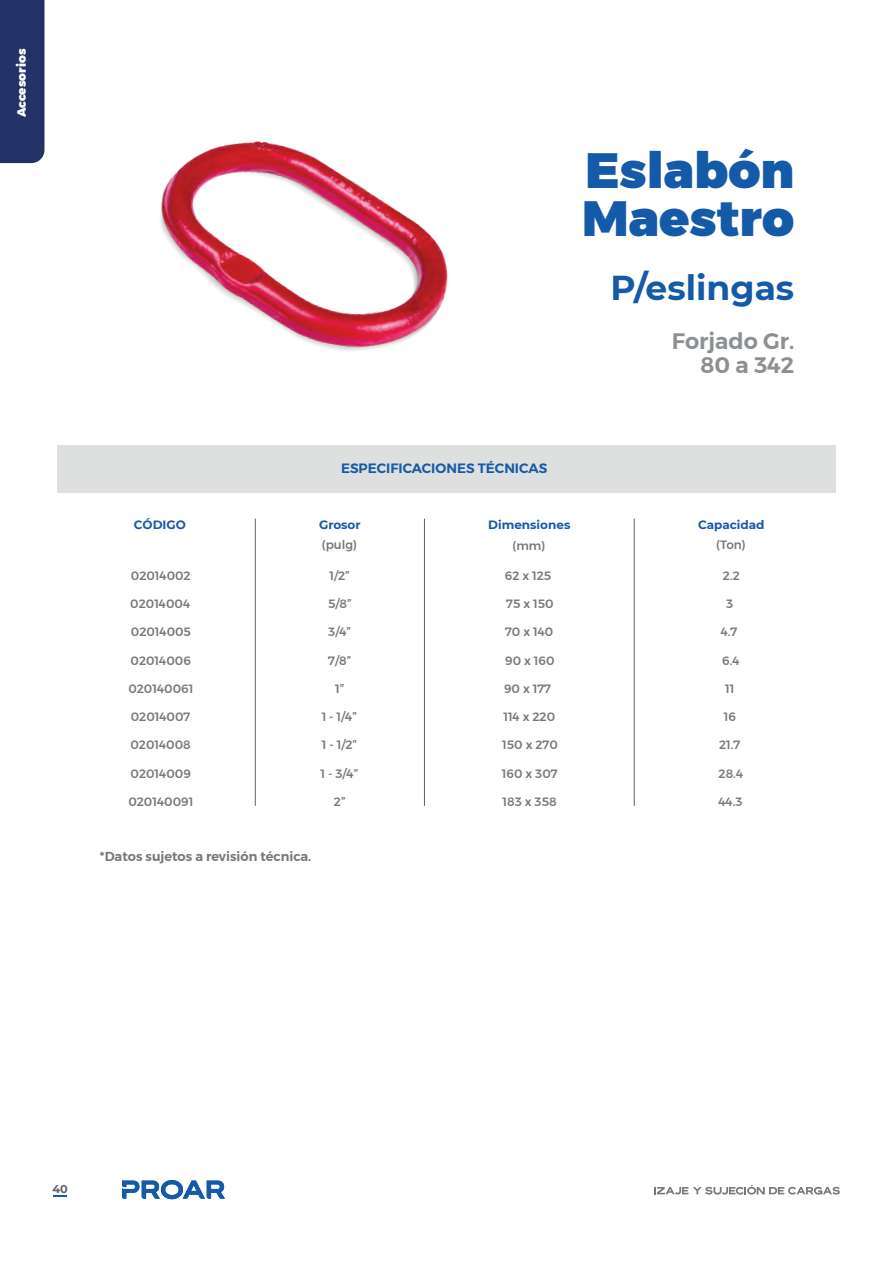
<style>
.page{position:relative;width:893px;height:1263px;background:#fff}
.page>*{position:absolute;margin:0;border:0;box-sizing:border-box;transform-origin:0 0}
.t1{font:900 49.5px/48px "Montserrat";color:#1559a9}
.t2{font:700 34.5px "Montserrat";color:#1559a9}
.t3{font:600 22.35px/24px "Montserrat";color:#8d9093;text-align:right}
.t4{font:600 13.5px "Montserrat";color:#1559a9}
.t5{font:600 12.9px "Montserrat";color:#75797b}
.t6{font:500 12px "Montserrat";color:#75797b}
.t7{font:700 12px "Montserrat";color:#1559a9}
.t8{font:900 12px "Montserrat";color:#fff}
.t9{font:700 11.25px "Montserrat";color:#5d6162}
</style>
<div class="page">
<div style="left:57px;top:445px;width:779px;height:47px;background:#dedfdf"></div>
<div style="left:0;top:0;width:44px;height:163px;background:#223166"></div>
<svg style="left:53px;top:1195px;width:14px;height:1px"></svg>
<svg style="left:654px;top:1185px;width:186px;height:9px"></svg>
<svg style="left:122px;top:1180px;width:103px;height:19px"></svg>
<img style="left:39px;top:82px;width:409px;height:269px">
<hr style="left:424px;top:519px;width:1px;height:287px;background:#5d6162">
<hr style="left:255px;top:519px;width:1px;height:287px;background:#5d6162">
<hr style="left:634px;top:519px;width:1px;height:287px;background:#5d6162">
<p class="t8" style="left:12px;top:117px;width:70px;rotate:-90deg">Accesorios</p>
<h1 class="t1" style="left:582px;top:147px;width:214px">Eslabón<br>Maestro</h1>
<h2 class="t2" style="left:610px;top:263px;width:185px">P/eslingas</h2>
<h3 class="t3" style="left:672px;top:329px;width:124px">Forjado Gr.<br>80 a 342</h3>
<p class="t4" style="left:341px;top:457px;width:208px">ESPECIFICACIONES TÉCNICAS</p>
<p class="t7" style="left:134px;top:516px;width:53px">CÓDIGO</p>
<p class="t6" style="left:131px;top:566px;width:61px">02014002</p>
<p class="t6" style="left:130px;top:594px;width:61px">02014004</p>
<p class="t6" style="left:131px;top:623px;width:62px">02014005</p>
<p class="t6" style="left:131px;top:651px;width:62px">02014006</p>
<p class="t7" style="left:319px;top:516px;width:43px">Grosor</p>
<p class="t6" style="left:322px;top:536px;width:37px">(pulg)</p>
<p class="t6" style="left:330px;top:566px;width:22px">1/2”</p>
<p class="t6" style="left:328px;top:594px;width:25px">5/8”</p>
<p class="t6" style="left:328px;top:623px;width:24px">3/4”</p>
<p class="t6" style="left:328px;top:651px;width:25px">7/8”</p>
<p class="t6" style="left:128px;top:679px;width:66px">020140061</p>
<p class="t6" style="left:335px;top:679px;width:11px">1”</p>
<p class="t6" style="left:131px;top:707px;width:61px">02014007</p>
<p class="t6" style="left:322px;top:707px;width:37px">1 - 1/4”</p>
<p class="t6" style="left:130px;top:736px;width:62px">02014008</p>
<p class="t6" style="left:131px;top:764px;width:62px">02014009</p>
<p class="t6" style="left:128px;top:792px;width:66px">020140091</p>
<p class="t6" style="left:322px;top:736px;width:37px">1 - 1/2”</p>
<p class="t6" style="left:321px;top:764px;width:39px">1 - 3/4”</p>
<p class="t6" style="left:334px;top:792px;width:13px">2”</p>
<p class="t7" style="left:488px;top:516px;width:84px">Dimensiones</p>
<p class="t6" style="left:513px;top:536px;width:34px">(mm)</p>
<p class="t6" style="left:505px;top:566px;width:48px">62 x 125</p>
<p class="t6" style="left:506px;top:594px;width:49px">75 x 150</p>
<p class="t6" style="left:505px;top:623px;width:50px">70 x 140</p>
<p class="t6" style="left:505px;top:651px;width:51px">90 x 160</p>
<p class="t6" style="left:504px;top:679px;width:49px">90 x 177</p>
<p class="t6" style="left:503px;top:707px;width:53px">114 x 220</p>
<p class="t6" style="left:502px;top:736px;width:57px">150 x 270</p>
<p class="t6" style="left:502px;top:764px;width:57px">160 x 307</p>
<p class="t6" style="left:503px;top:792px;width:56px">183 x 358</p>
<p class="t5" style="left:100px;top:846px;width:213px">*Datos sujetos a revisión técnica.</p>
<p class="t7" style="left:698px;top:516px;width:68px">Capacidad</p>
<p class="t6" style="left:716px;top:536px;width:31px">(Ton)</p>
<p class="t6" style="left:723px;top:566px;width:18px">2.2</p>
<p class="t6" style="left:726px;top:594px;width:9px">3</p>
<p class="t6" style="left:721px;top:623px;width:18px">4.7</p>
<p class="t6" style="left:722px;top:651px;width:19px">6.4</p>
<p class="t6" style="left:725px;top:679px;width:11px">11</p>
<p class="t6" style="left:724px;top:707px;width:14px">16</p>
<p class="t6" style="left:719px;top:736px;width:23px">21.7</p>
<p class="t6" style="left:719px;top:764px;width:26px">28.4</p>
<p class="t6" style="left:718px;top:792px;width:26px">44.3</p>
<p class="t9" style="left:52px;top:1180px;width:17px">40</p>
</div>
